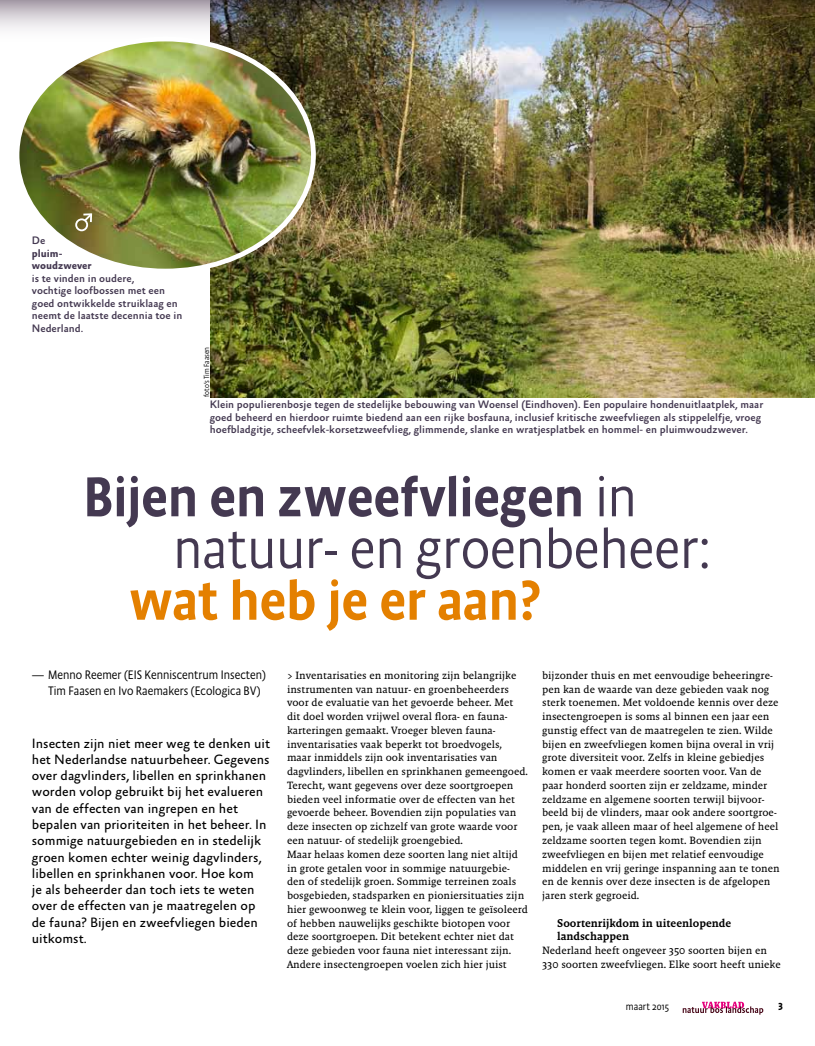
<style>
.page{position:relative;width:815px;height:1046px;background:#fff}
.page>*{position:absolute;margin:0;border:0;box-sizing:border-box;transform-origin:0 0}
.t1{font:300 57px/51.6px "Absara Sans Head";color:#443951}
.t2{font:500 57px "Absara Sans Head";color:#e48000}
.t3{font:13.75px/16.2px "Absara Sans";color:#000}
.t4{font:300 12.5px/16.2px "Absara Sans TF Head";color:#000}
.t5{font:11.5px/13.8px "Malaga Med";color:#000}
.t6{font:500 11px/12.5px "Absara Sans";color:#443951}
.t7{font:700 11px/12.5px "Absara Sans";color:#443951}
.t8{font:10.75px/13.8px "Malaga Reg";color:#000}
.t9{font:300 10.38px "Absara Sans Head";color:#000}
.t10{font:500 10.38px "Absara Sans TF Head";color:#000}
.t11{font:300 7.5px "Absara Sans LF Head";color:#000}
.s1{font-weight:500}
</style>
<div class="page">
<img style="left:211px;top:53px;width:604px;height:344px">
<img style="left:0;top:0;width:815px;height:53px">
<img style="left:18px;top:39px;width:295px;height:232px">
<div style="left:75px;top:218px;width:13px;height:13px;border:2px solid #fff;border-radius:50%"></div>
<svg style="left:81px;top:212px;width:13px;height:12px"></svg>
<svg style="left:683px;top:1001px;width:80px;height:13px"></svg>
<p class="t6" style="left:32px;top:235px;width:15px">De</p>
<p class="t7" style="left:32px;top:247px;width:61px">pluim&shy;woudzwever</p>
<p class="t6" style="left:32px;top:272px;width:152px">is te vinden in oudere,<br>vochtige loofbossen met een goed ontwikkelde struiklaag en neemt de laatste decennia toe in<br>Nederland.</p>
<p class="t11" style="left:202px;top:397px;width:51px;rotate:-90deg">foto’s Tim Faasen</p>
<p class="t6" style="left:210px;top:399px;width:555px">Klein populierenbosje tegen de stedelijke bebouwing van Woensel (Eindhoven). Een populaire hondenuitlaatplek, maar goed beheerd en hierdoor ruimte biedend aan een rijke bosfauna, inclusief kritische zweefvliegen als stippelelfje, vroeg hoefbladgitje, scheefvlek-korsetzweefvlieg, glimmende, slanke en wratjesplatbek en hommel- en pluimwoudzwever.</p>
<h1 class="t1" style="left:173px;top:471px;width:539px;text-indent:-90px"><span class="s1">Bijen en zweefvliegen</span> in natuur- en groenbeheer:</h1>
<h1 class="t2" style="left:128px;top:566px;width:414px">wat heb je er aan?</h1>
<p class="t4" style="left:48px;top:666px;width:219px;text-indent:-16px">— Menno Reemer (EIS Kenniscentrum Insecten)<br>Tim Faasen en Ivo Raemakers (Ecologica BV)</p>
<p class="t3" style="left:32px;top:735px;width:240px">Insecten zijn niet meer weg te denken uit het Nederlandse natuurbeheer. Gegevens over dagvlinders, libellen en sprinkhanen worden volop gebruikt bij het evalueren van de effecten van ingrepen en het bepalen van prioriteiten in het beheer. In sommige natuurgebieden en in stedelijk groen komen echter weinig dagvlinders, libellen en sprinkhanen voor. Hoe kom<br>je als beheerder dan toch iets te weten over de effecten van je maatregelen op de fauna? Bijen en zweefvliegen bieden uitkomst.</p>
<p class="t8" style="left:287px;top:668px;width:242px">&gt; Inventarisaties en monitoring zijn belangrijke instrumenten van natuur- en groenbeheerders voor de evaluatie van het gevoerde beheer. Met dit doel worden vrijwel overal flora- en fauna&shy;karteringen gemaakt. Vroeger bleven fauna&shy;inventarisaties vaak beperkt tot broedvogels, maar inmiddels zijn ook inventarisaties van dagvlinders, libellen en sprinkhanen gemeengoed.<br>Terecht, want gegevens over deze soortgroepen bieden veel informatie over de effecten van het gevoerde beheer. Bovendien zijn populaties van deze insecten op zichzelf van grote waarde voor een natuur- of stedelijk groengebied.<br>Maar helaas komen deze soorten lang niet altijd in grote getalen voor in sommige natuurgebie&shy;den of stedelijk groen. Sommige terreinen zoals bosgebieden, stadsparken en pioniersituaties zijn hier gewoonweg te klein voor, liggen te geïsoleerd of hebben nauwelijks geschikte biotopen voor deze soortgroepen. Dit betekent echter niet dat deze gebieden voor fauna niet interessant zijn.<br>Andere insectengroepen voelen zich hier juist</p>
<p class="t8" style="left:542px;top:668px;width:239px">bijzonder thuis en met eenvoudige beheeringre&shy;pen kan de waarde van deze gebieden vaak nog sterk toenemen. Met voldoende kennis over deze insectengroepen is soms al binnen een jaar een gunstig effect van de maatregelen te zien. Wilde bijen en zweefvliegen komen bijna overal in vrij grote diversiteit voor. Zelfs in kleine gebiedjes komen er vaak meerdere soorten voor. Van de paar honderd soorten zijn er zeldzame, minder zeldzame en algemene soorten terwijl bijvoor&shy;beeld bij de vlinders, maar ook andere soortgroe&shy;pen, je vaak alleen maar of heel algemene of heel zeldzame soorten tegen komt. Bovendien zijn zweefvliegen en bijen met relatief eenvoudige middelen en vrij geringe inspanning aan te tonen en de kennis over deze insecten is de afgelopen jaren sterk gegroeid.</p>
<p class="t5" style="left:557px;top:915px;width:176px">Soortenrijkdom in uiteenlopende landschappen</p>
<p class="t8" style="left:542px;top:943px;width:240px">Nederland heeft ongeveer 350 soorten bijen en<br>330 soorten zweefvliegen. Elke soort heeft unieke</p>
<p class="t9" style="left:626px;top:999px;width:45px">maart 2015</p>
<p class="t10" style="left:778px;top:999px;width:6px">3</p>
</div>
